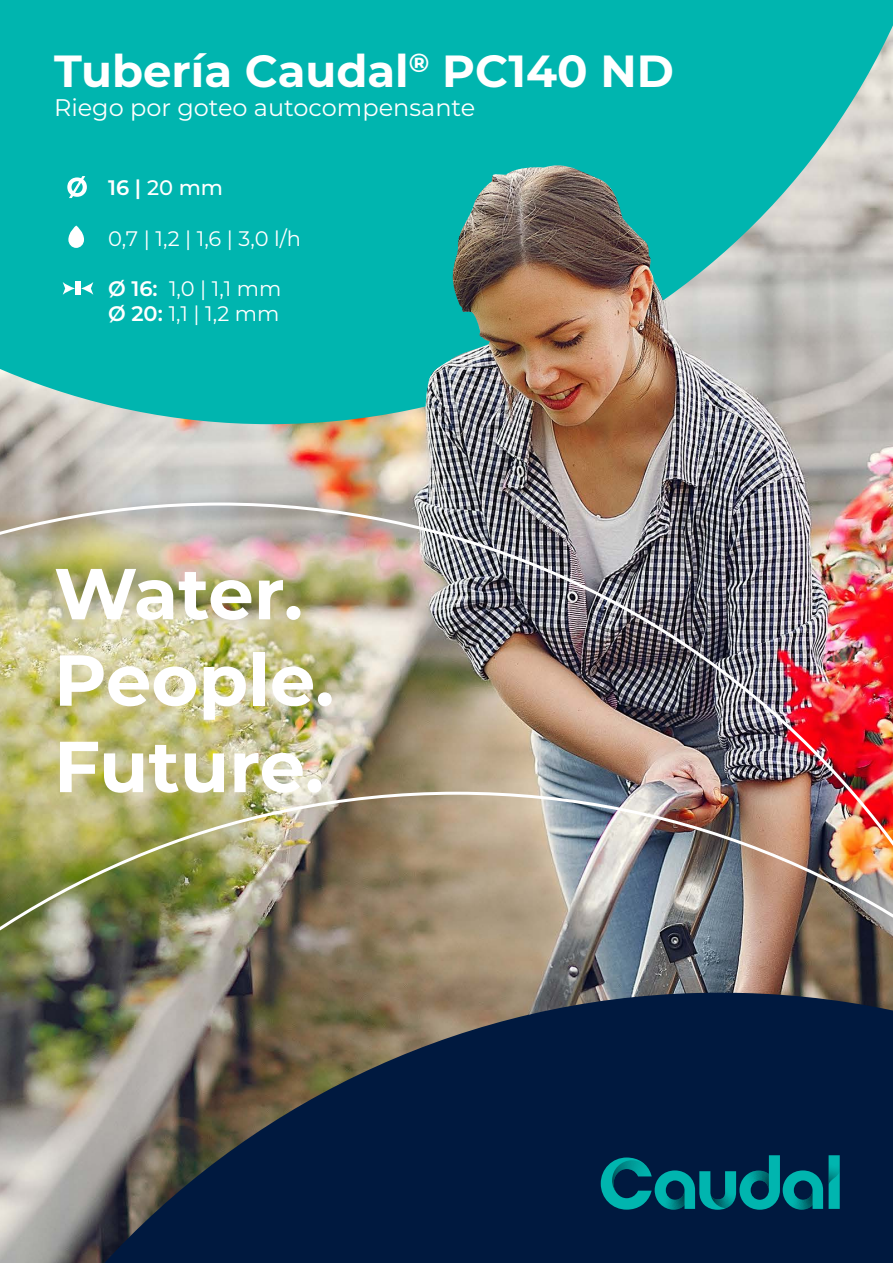
<style>
.page{position:relative;width:893px;height:1263px;background:#fff}
.page>*{position:absolute;margin:0;border:0;box-sizing:border-box;transform-origin:0 0}
.t1{font:700 72px "Montserrat";color:#fff}
.t2{font:700 45px "Montserrat";color:#fff}
.t3{font:24px "Montserrat";color:#fff}
.t4{font:21px "Montserrat";color:#fff}
.t5{font:500 21px "Montserrat";color:#fff}
.s1{font-weight:600}
</style>
<div class="page">
<img style="left:0;top:424px;width:893px;height:78px">
<svg style="left:0;top:0;width:893px;height:424px;background:#25b6b0"></svg>
<svg style="left:67px;top:176px;width:20px;height:22px"></svg>
<svg style="left:68px;top:226px;width:16px;height:22px"></svg>
<div style="left:75px;top:281px;width:6px;height:14px;background:#fff"></div>
<svg style="left:63px;top:282px;width:12px;height:13px"></svg>
<svg style="left:81px;top:282px;width:12px;height:13px"></svg>
<img style="left:0;top:502px;width:893px;height:761px">
<img style="left:425px;top:165px;width:238px;height:246px">
<p class="t2" style="left:54px;top:39px;width:621px">Tubería Caudal<sup>®</sup> PC140 ND</p>
<p class="t3" style="left:54px;top:91px;width:423px">Riego por goteo autocompensante</p>
<p class="t5" style="left:108px;top:173px;width:117px"><span class="s1">16 |</span> 20 mm</p>
<p class="t4" style="left:108px;top:224px;width:194px">0,7 | 1,2 | 1,6 | 3,0 l/h</p>
<p class="t4" style="left:108px;top:274px;width:175px"><span class="s1">Ø 16:</span> 1,0 | 1,1 mm</p>
<p class="t4" style="left:108px;top:299px;width:173px"><span class="s1">Ø 20:</span> 1,1 | 1,2 mm</p>
<p class="t1" style="left:54px;top:542px;width:250px">Water.</p>
<p class="t1" style="left:54px;top:628px;width:282px">People.</p>
<p class="t1" style="left:54px;top:715px;width:271px">Future.</p>
</div>
